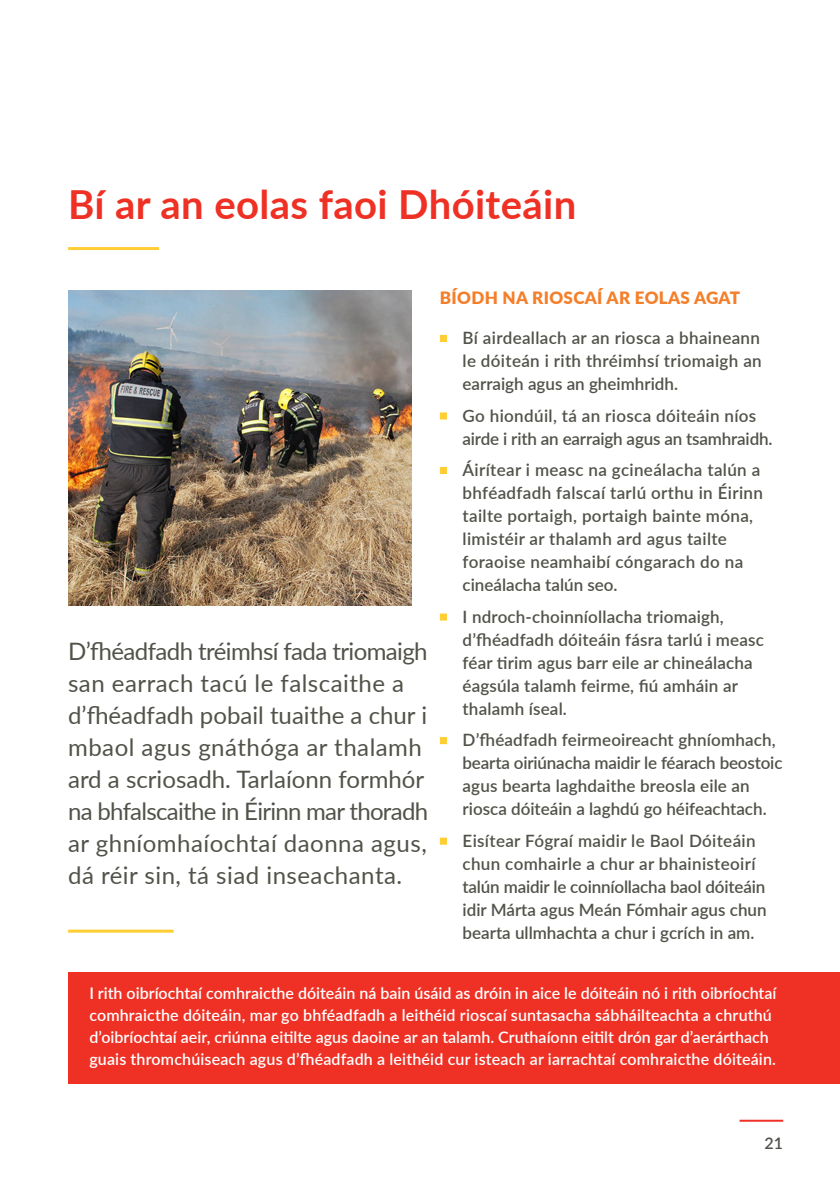
<style>
.page{position:relative;width:840px;height:1191px;background:#fff}
.page>*{position:absolute;margin:0;border:0;box-sizing:border-box;transform-origin:0 0}
.t1{font:700 40px "Lato";letter-spacing:.01em;color:#ee3124}
.t2{font:24px/32px "Lato";color:#51534a}
.t3{font:600 17px/23px "Lato";letter-spacing:.01em;color:#51534a}
.t4{font:600 17px/23px "Lato";letter-spacing:-.01em;color:#51534a}
.t5{font:900 17px "Lato";letter-spacing:.02em;color:#f57e29}
.t6{font:600 16px/22px "Lato";color:#fff}
.t7{font:600 16px "Lato";color:#51534a}
</style>
<div class="page">
<hr style="left:739px;top:1119px;width:43px;height:2px;background:#ee3124">
<hr style="left:68px;top:247px;width:91px;height:3px;background:#ffce35">
<img style="left:68px;top:290px;width:343px;height:315px">
<div style="left:68px;top:971px;width:771px;height:112px;background:#ee3124"></div>
<hr style="left:68px;top:929px;width:105px;height:3px;background:#ffce35">
<h1 class="t1" style="left:68px;top:175px;width:509px">Bí ar an eolas faoi Dhóiteáin</h1>
<p class="t2" style="left:68px;top:634px;width:361px">D’fhéadfadh tréimhsí fada triomaigh san earrach tacú le falscaithe a d’fhéadfadh pobail tuaithe a chur i mbaol agus gnáthóga ar thalamh ard a scriosadh. Tarlaíonn formhór na bhfalscaithe in Éirinn mar thoradh ar ghníomhaíochtaí daonna agus, dá réir sin, tá siad inseachanta.</p>
<p class="t5" style="left:439px;top:285px;width:301px">BÍODH NA RIOSCAÍ AR EOLAS AGAT</p>
<p class="t3" style="left:462px;top:326px;width:300px;text-align:justify">Bí airdeallach ar an riosca a bhaineann le dóiteán i rith thréimhsí triomaigh an earraigh agus an gheimhridh.</p>
<p class="t4" style="left:462px;top:403px;width:311px">Go hiondúil, tá an riosca dóiteáin níos airde i rith an earraigh agus an tsamhraidh.</p>
<p class="t3" style="left:462px;top:458px;width:302px">Áirítear i measc na gcineálacha talún a bhféadfadh falscaí tarlú orthu in Éirinn tailte portaigh, portaigh bainte móna, limistéir ar thalamh ard agus tailte foraoise neamhaibí cóngarach do na cineálacha talún seo.</p>
<p class="t3" style="left:462px;top:604px;width:303px">I ndroch-choinníollacha triomaigh, d’fhéadfadh dóiteáin fásra tarlú i measc féar tirim agus barr eile ar chineálacha éagsúla talamh feirme, fiú amháin ar thalamh íseal.</p>
<p class="t3" style="left:462px;top:728px;width:321px">D’fhéadfadh feirmeoireacht ghníomhach, bearta oiriúnacha maidir le féarach beostoic agus bearta laghdaithe breosla eile an riosca dóiteáin a laghdú go héifeachtach.</p>
<p class="t3" style="left:462px;top:828px;width:305px">Eisítear Fógraí maidir le Baol Dóiteáin chun comhairle a chur ar bhainisteoirí talún maidir le coinníollacha baol dóiteáin idir Márta agus Meán Fómhair agus chun bearta ullmhachta a chur i gcrích in am.</p>
<p class="t6" style="left:89px;top:981px;width:688px">I rith oibríochtaí comhraicthe dóiteáin ná bain úsáid as dróin in aice le dóiteáin nó i rith oibríochtaí comhraicthe dóiteáin, mar go bhféadfadh a leithéid rioscaí suntasacha sábháilteachta a chruthú d’oibríochtaí aeir, criúnna eitilte agus daoine ar an talamh. Cruthaíonn eitilt drón gar d’aerárthach guais thromchúiseach agus d’fhéadfadh a leithéid cur isteach ar iarrachtaí comhraicthe dóiteáin.</p>
<p class="t7" style="left:764px;top:1131px;width:20px">21</p>
</div>
